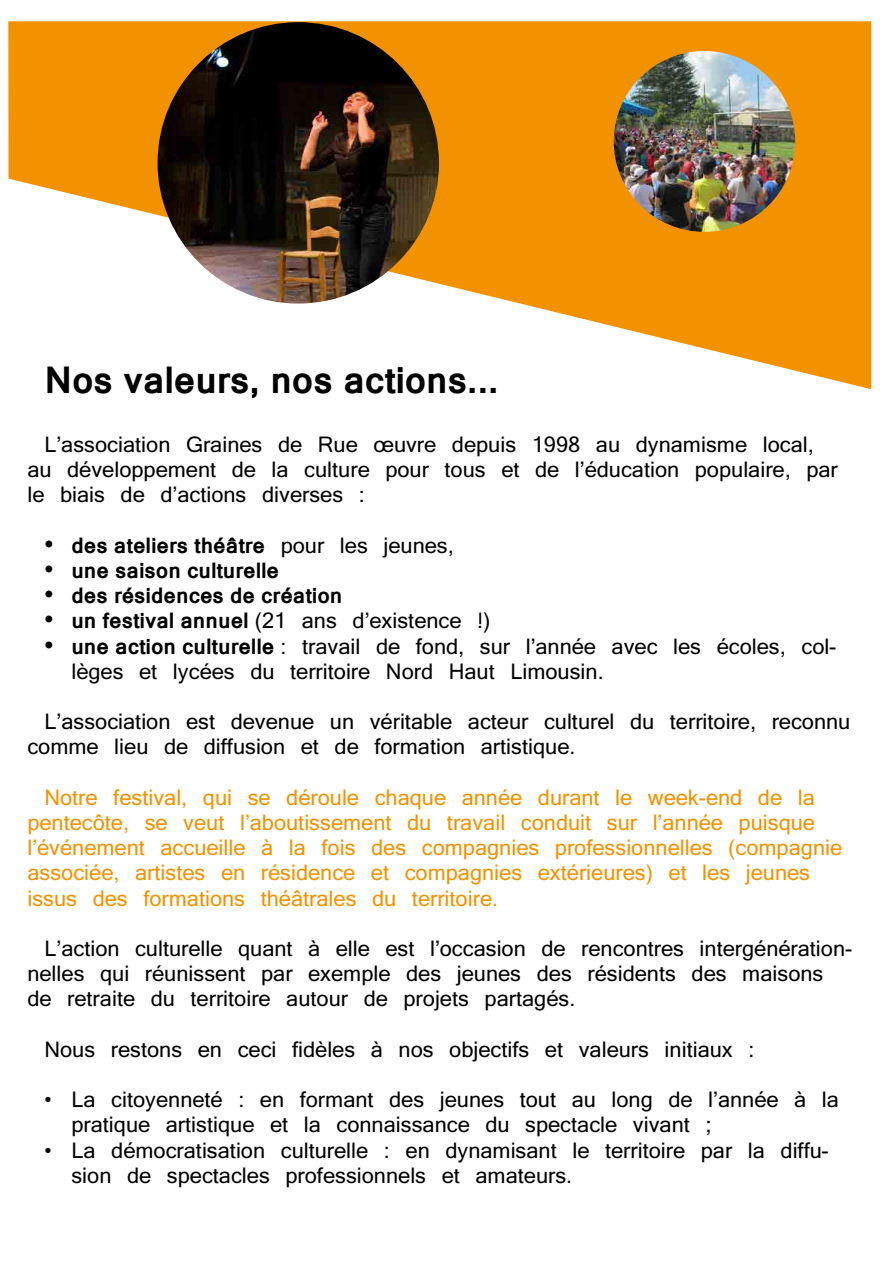
<style>
.page{position:relative;width:893px;height:1263px;background:#fff}
.page>*{position:absolute;margin:0;border:0;box-sizing:border-box;transform-origin:0 0}
.t1{font:700 36px "Kartika";color:#000}
.t2{font:21px/25.2px "Kartika";color:#000}
.t3{font:21px/25.2px "Kartika";color:#f39200}
.t4{font:700 21px "Kartika";color:#000}
.s1{font-weight:400}
.s2{font-weight:700}
</style>
<div class="page">
<svg style="left:8px;top:21px;width:863px;height:368px;fill:#f39200"></svg>
<img style="left:158px;top:22px;width:281px;height:282px;border-radius:141px">
<img style="left:614px;top:51px;width:181px;height:181px;border-radius:91px">
<h1 class="t1" style="left:44px;top:357px;width:455px">Nos valeurs, nos actions...</h1>
<p class="t2" style="left:27px;top:434px;width:812px;text-indent:17px">L’association Graines de Rue œuvre depuis 1998 au dynamisme local, au développement de la culture pour tous et de l’éducation populaire, par le biais de d’actions diverses :</p>
<p class="t4" style="left:44px;top:532px;width:411px">• des ateliers théâtre <span class="s1">pour les jeunes,</span></p>
<p class="t4" style="left:44px;top:557px;width:236px">• une saison culturelle</p>
<p class="t4" style="left:44px;top:582px;width:300px">• des résidences de création</p>
<p class="t2" style="left:44px;top:610px;width:448px"><span class="s2">• un festival annuel</span> (21 ans d’existence !)</p>
<p class="t2" style="left:71px;top:635px;width:767px;text-indent:-27px"><span class="s2">• une action culturelle</span> : travail de fond, sur l’année avec les écoles, col&shy;lèges et lycées du territoire Nord Haut Limousin.</p>
<p class="t2" style="left:27px;top:711px;width:824px;text-indent:17px">L’association est devenue un véritable acteur culturel du territoire, reconnu comme lieu de diffusion et de formation artistique.</p>
<p class="t3" style="left:27px;top:787px;width:816px;text-indent:17px">Notre festival, qui se déroule chaque année durant le week-end de la pentecôte, se veut l’aboutissement du travail conduit sur l’année puisque l’événement accueille à la fois des compagnies professionnelles (compagnie associée, artistes en résidence et compagnies extérieures) et les jeunes issus des formations théâtrales du territoire.</p>
<p class="t2" style="left:27px;top:938px;width:826px;text-indent:17px">L’action culturelle quant à elle est l’occasion de rencontres intergénération&shy;nelles qui réunissent par exemple des jeunes des résidents des maisons de retraite du territoire autour de projets partagés.</p>
<p class="t2" style="left:44px;top:1039px;width:711px">Nous restons en ceci fidèles à nos objectifs et valeurs initiaux :</p>
<p class="t2" style="left:71px;top:1089px;width:769px;text-indent:-27px">• La citoyenneté : en formant des jeunes tout au long de l’année à la pratique artistique et la connaissance du spectacle vivant ;</p>
<p class="t2" style="left:71px;top:1139px;width:759px;text-indent:-27px">• La démocratisation culturelle : en dynamisant le territoire par la diffu&shy;sion de spectacles professionnels et amateurs.</p>
</div>
